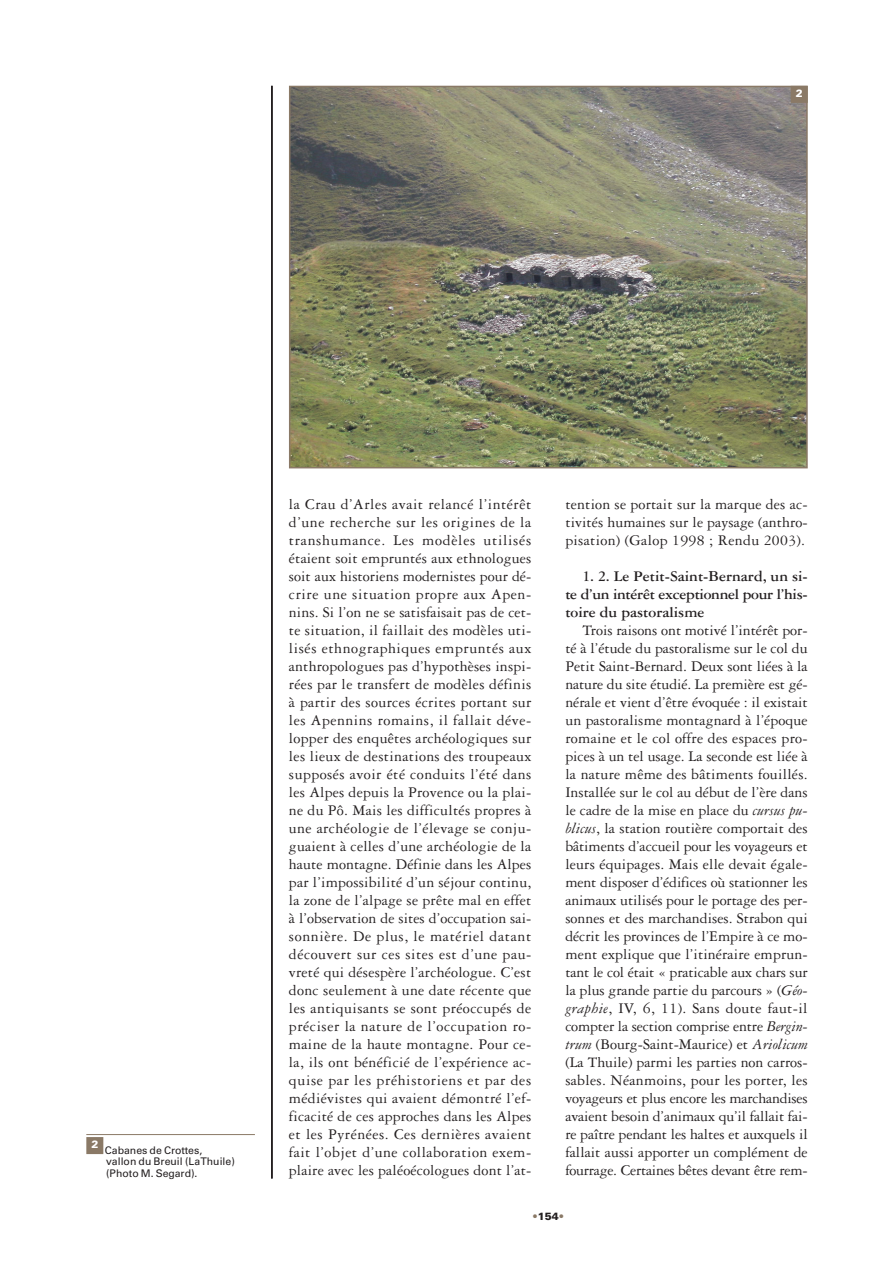
<style>
.page{position:relative;width:893px;height:1263px;background:#fff}
.page>*{position:absolute;margin:0;border:0;box-sizing:border-box;transform-origin:0 0}
.t1{font:15.75px/18px "Garamond Three";letter-spacing:.01em;color:#231f20;text-align:justify}
.t2{font:700 15.75px/18px "Garamond Three";letter-spacing:-.02em;color:#231f20;text-align:justify}
.t3{font:10.5px/11.2px "Univers";color:#231f20}
.t4{font:900 10.5px "Univers";color:#231f20}
.t5{font:900 10.5px "Univers";color:#fff}
.s1{font-style:italic}
.s2{color:#8a7966}
</style>
<div class="page">
<hr style="left:86px;top:1134px;width:169px;height:1px;background:#8a7966">
<div style="left:87px;top:1138px;width:16px;height:15px;background:#8a7966"></div>
<div style="left:86px;top:1137px;width:17px;height:17px;border:2px solid #8a7966"></div>
<hr style="left:272px;top:86px;width:1px;height:1092px;background:#231f20">
<img style="left:292px;top:89px;width:513px;height:376px">
<div style="left:289px;top:86px;width:519px;height:382px;border:2px solid #8a7966"></div>
<div style="left:791px;top:87px;width:16px;height:15px;background:#8a7966"></div>
<div style="left:791px;top:86px;width:17px;height:17px;border:2px solid #8a7966"></div>
<p class="t5" style="left:796px;top:90px;width:9px">2</p>
<p class="t5" style="left:91px;top:1141px;width:9px">2</p>
<p class="t3" style="left:105px;top:1146px;width:132px">Cabanes de Crottes, vallon du Breuil (La Thuile) (Photo M. Segard).</p>
<p class="t1" style="left:289px;top:496px;width:244px">la Crau d’Arles avait relancé l’intérêt d’une recherche sur les origines de la transhumance. Les modèles utilisés étaient soit empruntés aux ethnologues soit aux historiens modernistes pour dé&shy;crire une situation propre aux Apen&shy;nins. Si l’on ne se satisfaisait pas de cet&shy;te situation, il faillait des modèles uti&shy;lisés ethnographiques empruntés aux anthropologues pas d’hypothèses inspi&shy;rées par le transfert de modèles définis à partir des sources écrites portant sur les Apennins romains, il fallait déve&shy;lopper des enquêtes archéologiques sur les lieux de destinations des troupeaux supposés avoir été conduits l’été dans les Alpes depuis la Provence ou la plai&shy;ne du Pô. Mais les difficultés propres à une archéologie de l’élevage se conju&shy;guaient à celles d’une archéologie de la haute montagne. Définie dans les Alpes par l’impossibilité d’un séjour continu, la zone de l’alpage se prête mal en effet à l’observation de sites d’occupation sai&shy;sonnière. De plus, le matériel datant découvert sur ces sites est d’une pau&shy;vreté qui désespère l’archéologue. C’est donc seulement à une date récente que les antiquisants se sont préoccupés de préciser la nature de l’occupation ro&shy;maine de la haute montagne. Pour ce&shy;la, ils ont bénéficié de l’expérience ac&shy;quise par les préhistoriens et par des médiévistes qui avaient démontré l’ef&shy;ficacité de ces approches dans les Alpes et les Pyrénées. Ces dernières avaient fait l’objet d’une collaboration exem&shy;plaire avec les paléoécologues dont l’at-</p>
<p class="t1" style="left:565px;top:496px;width:244px">tention se portait sur la marque des ac&shy;tivités humaines sur le paysage (anthro&shy;pisation) (Galop 1998 ; Rendu 2003).</p>
<p class="t2" style="left:565px;top:568px;width:244px;text-indent:17px">1. 2. Le Petit-Saint-Bernard, un si&shy;te d’un intérêt exceptionnel pour l’his&shy;toire du pastoralisme</p>
<p class="t1" style="left:565px;top:622px;width:244px;text-indent:17px">Trois raisons ont motivé l’intérêt por&shy;té à l’étude du pastoralisme sur le col du Petit Saint-Bernard. Deux sont liées à la nature du site étudié. La première est gé&shy;nérale et vient d’être évoquée : il existait un pastoralisme montagnard à l’époque romaine et le col offre des espaces pro&shy;pices à un tel usage. La seconde est liée à la nature même des bâtiments fouillés.<br>Installée sur le col au début de l’ère dans le cadre de la mise en place du <span class="s1">cursus pu&shy;blicus</span>, la station routière comportait des bâtiments d’accueil pour les voyageurs et leurs équipages. Mais elle devait égale&shy;ment disposer d’édifices où stationner les animaux utilisés pour le portage des per&shy;sonnes et des marchandises. Strabon qui décrit les provinces de l’Empire à ce mo&shy;ment explique que l’itinéraire emprun&shy;tant le col était « praticable aux chars sur la plus grande partie du parcours » (<span class="s1">Géo&shy;graphie</span>, IV, 6, 11). Sans doute faut-il compter la section comprise entre <span class="s1">Bergin&shy;trum</span> (Bourg-Saint-Maurice) et <span class="s1">Ariolicum </span>(La Thuile) parmi les parties non carros&shy;sables. Néanmoins, pour les porter, les voyageurs et plus encore les marchandises avaient besoin d’animaux qu’il fallait fai&shy;re paître pendant les haltes et auxquels il fallait aussi apporter un complément de fourrage. Certaines bêtes devant être rem-</p>
<p class="t4" style="left:533px;top:1212px;width:33px"><span class="s2">•</span>154<span class="s2">•</span></p>
</div>
